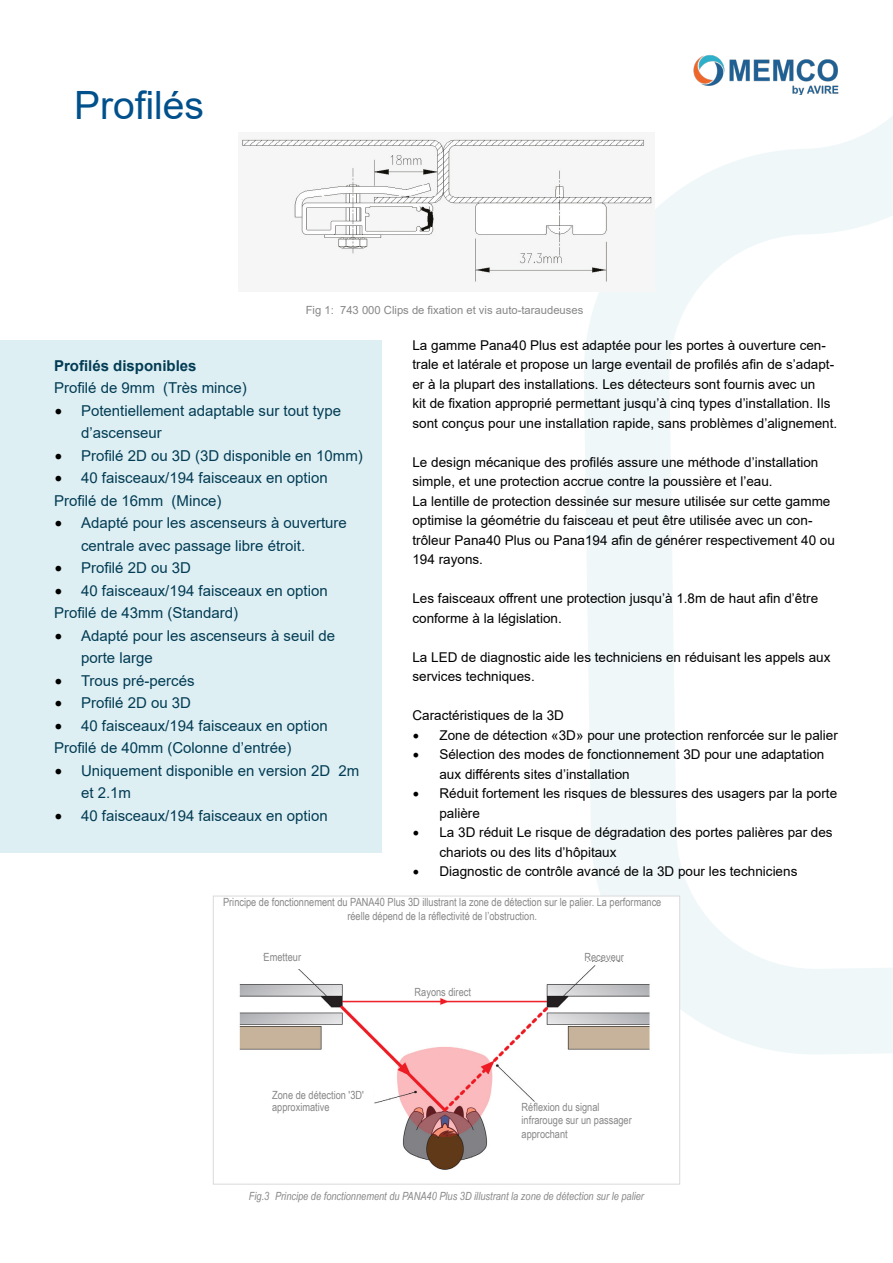
<style>
.page{position:relative;width:893px;height:1263px;background:#fff}
.page>*{position:absolute;margin:0;border:0;box-sizing:border-box;transform-origin:0 0}
.t1{font:39px "Arial";color:#00508c}
.t2{font:15px/22.5px "Arial";color:#023c54}
.t3{font:700 15px "Arial";color:#023c54}
.t4{font:13.5px/19.5px "Arial";color:#000}
.t5{font:11.25px/13.5px "Arial Narrow";color:#878787}
.t6{font:italic 11.25px "Arial Narrow";color:#878787}
.t7{font:11.25px "Arial";color:#878787}
.s1{font-family:"Minion Pro";font-size:18px}
.s2{font-family:"Lato";color:#000}
</style>
<div class="page">
<svg style="left:582px;top:116px;width:311px;height:1069px"></svg>
<div style="left:0;top:340px;width:381px;height:513px;background:#deeff3"></div>
<img style="left:693px;top:55px;width:146px;height:40px">
<img style="left:241px;top:133px;width:413px;height:159px">
<img style="left:239px;top:898px;width:439px;height:284px">
<div style="left:213px;top:896px;width:467px;height:288px;border:1px solid #d9dadb"></div>
<div style="left:217px;top:898px;width:451px;height:27px;background:#fff"></div>
<div style="left:264px;top:953px;width:50px;height:16px;background:#fff"></div>
<div style="left:584px;top:952px;width:50px;height:9px;background:#fff"></div>
<div style="left:415px;top:988px;width:74px;height:8px;background:#fff"></div>
<div style="left:272px;top:1091px;width:101px;height:34px;background:#fff"></div>
<div style="left:522px;top:1103px;width:116px;height:45px;background:#fff"></div>
<h1 class="t1" style="left:74px;top:78px;width:132px">Profilés</h1>
<p class="t7" style="left:306px;top:302px;width:279px">Fig 1: 743 000 Clips de fixation et vis auto-taraudeuses</p>
<p class="t4" style="left:412px;top:335px;width:426px">La gamme Pana40 Plus est adaptée pour les portes à ouverture cen&shy;trale et latérale et propose un large eventail de profilés afin de s’adapt&shy;er à la plupart des installations. Les détecteurs sont fournis avec un<br>kit de fixation approprié permettant jusqu’à cinq types d’installation. Ils sont conçus pour une installation rapide, sans problèmes d’alignement.</p>
<p class="t4" style="left:412px;top:452px;width:424px">Le design mécanique des profilés assure une méthode d’installation simple, et une protection accrue contre la poussière et l’eau.<br>La lentille de protection dessinée sur mesure utilisée sur cette gamme optimise la géométrie du faisceau et peut être utilisée avec un con&shy;trôleur Pana40 Plus ou Pana194 afin de générer respectivement 40 ou 194 rayons.</p>
<p class="t4" style="left:412px;top:589px;width:407px">Les faisceaux offrent une protection jusqu’à 1.8m de haut afin d’être conforme à la législation.</p>
<p class="t4" style="left:412px;top:647px;width:419px">La LED de diagnostic aide les techniciens en réduisant les appels aux services techniques.</p>
<p class="t4" style="left:412px;top:705px;width:153px">Caractéristiques de la 3D</p>
<p class="t4" style="left:412px;top:725px;width:427px"><span class="s1">•</span> Zone de détection «3D» pour une protection renforcée sur le palier</p>
<p class="t4" style="left:439px;top:745px;width:386px;text-indent:-27px"><span class="s1">•</span> Sélection des modes de fonctionnement 3D pour une adaptation aux différents sites d’installation</p>
<p class="t4" style="left:439px;top:784px;width:399px;text-indent:-27px"><span class="s1">•</span> Réduit fortement les risques de blessures des usagers par la porte palière</p>
<p class="t4" style="left:439px;top:823px;width:395px;text-indent:-27px"><span class="s1">•</span> La 3D réduit Le risque de dégradation des portes palières par des chariots ou des lits d’hôpitaux</p>
<p class="t4" style="left:412px;top:862px;width:386px"><span class="s1">•</span> Diagnostic de contrôle avancé de la 3D pour les techniciens</p>
<p class="t3" style="left:54px;top:355px;width:144px">Profilés disponibles</p>
<p class="t2" style="left:54px;top:376px;width:194px">Profilé de 9mm (Très mince)</p>
<p class="t2" style="left:81px;top:399px;width:262px;text-indent:-27px"><span class="s2">•</span> Potentiellement adaptable sur tout type d’ascenseur</p>
<p class="t2" style="left:54px;top:444px;width:310px"><span class="s2">•</span> Profilé 2D ou 3D (3D disponible en 10mm)</p>
<p class="t2" style="left:54px;top:466px;width:275px"><span class="s2">•</span> 40 faisceaux/194 faisceaux en option<br>Profilé de 16mm (Mince)</p>
<p class="t2" style="left:81px;top:511px;width:267px;text-indent:-27px"><span class="s2">•</span> Adapté pour les ascenseurs à ouverture centrale avec passage libre étroit.</p>
<p class="t2" style="left:54px;top:556px;width:139px"><span class="s2">•</span> Profilé 2D ou 3D</p>
<p class="t2" style="left:54px;top:579px;width:275px"><span class="s2">•</span> 40 faisceaux/194 faisceaux en option<br>Profilé de 43mm (Standard)</p>
<p class="t2" style="left:81px;top:624px;width:256px;text-indent:-27px"><span class="s2">•</span> Adapté pour les ascenseurs à seuil de porte large</p>
<p class="t2" style="left:54px;top:669px;width:142px"><span class="s2">•</span> Trous pré-percés</p>
<p class="t2" style="left:54px;top:691px;width:139px"><span class="s2">•</span> Profilé 2D ou 3D</p>
<p class="t2" style="left:54px;top:714px;width:275px"><span class="s2">•</span> 40 faisceaux/194 faisceaux en option<br>Profilé de 40mm (Colonne d’entrée)</p>
<p class="t2" style="left:81px;top:759px;width:280px;text-indent:-27px"><span class="s2">•</span> Uniquement disponible en version 2D 2m et 2.1m</p>
<p class="t2" style="left:54px;top:804px;width:275px"><span class="s2">•</span> 40 faisceaux/194 faisceaux en option</p>
<p class="t5" style="left:223px;top:895px;width:440px;text-align:center">Principe de fonctionnement du PANA40 Plus 3D illustrant la zone de détection sur le palier. La performance réelle dépend de la réflectivité de l’obstruction.</p>
<p class="t5" style="left:264px;top:950px;width:39px">Emetteur</p>
<p class="t5" style="left:584px;top:949px;width:41px">Receveur</p>
<p class="t5" style="left:415px;top:985px;width:58px">Rayons direct</p>
<p class="t5" style="left:272px;top:1089px;width:93px;line-height:12px">Zone de détection '3D' approximative</p>
<p class="t5" style="left:522px;top:1100px;width:112px">Réflexion du signal infrarouge sur un passager approchant</p>
<p class="t6" style="left:249px;top:1189px;width:397px">Fig.3 Principe de fonctionnement du PANA40 Plus 3D illustrant la zone de détection sur le palier</p>
</div>
